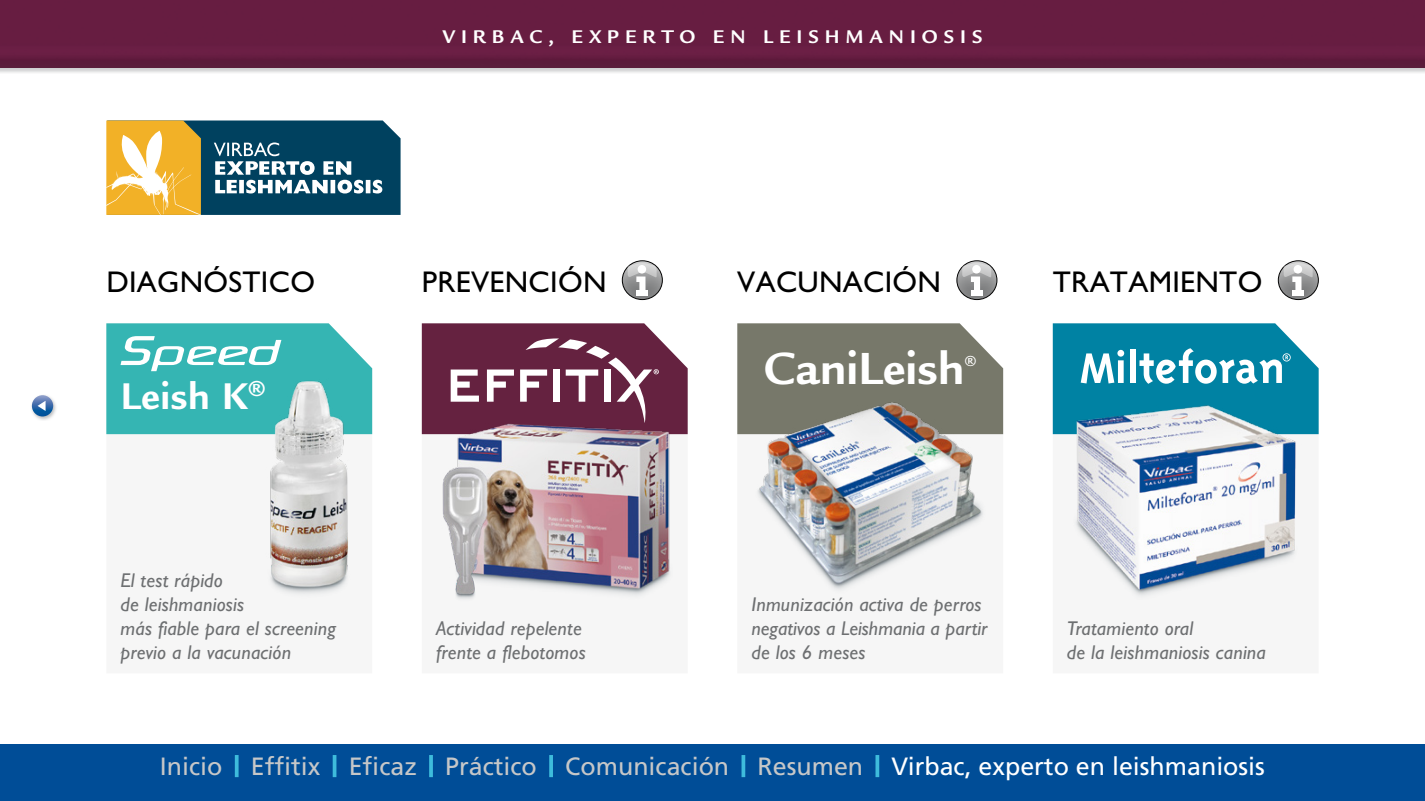
<style>
.page{position:relative;width:1425px;height:801px;background:#fff}
.page>*{position:absolute;margin:0;border:0;box-sizing:border-box;transform-origin:0 0}
.t1{font:700 49px "Legacy Sans";color:#fff}
.t2{font:700 40.5px "Legacy Sans";letter-spacing:.01em;color:#fff}
.t3{font:30px "M Gill Sans";letter-spacing:.01em;color:#000}
.t4{font:25px "Frutiger";color:#c6c7c8}
.t5{font:italic 20px/24px "Gill Sans";letter-spacing:.01em;color:#6d6f71}
.t6{font:700 20px "Legacy Sans";letter-spacing:.3em;color:#fff}
.t7{font:500 15.75px "Legacy Sans";color:#fff}
.s1{color:#fff}
</style>
<div class="page">
<div style="left:0;top:0;width:1424px;height:74px;background:#9ea0a2;opacity:.5"></div>
<img style="left:0;top:0;width:1424px;height:67px">
<div style="left:0;top:744px;width:1424px;height:57px;background:#004d97"></div>
<svg style="left:106px;top:120px;width:294px;height:95px;background:#667d6d"></svg>
<svg style="left:737px;top:323px;width:266px;height:63px;background:#7f8073"></svg>
<svg style="left:106px;top:323px;width:266px;height:111px;background:#4cbdbb"></svg>
<img style="left:260px;top:374px;width:103px;height:224px">
<svg style="left:422px;top:323px;width:265px;height:87px"></svg>
<img style="left:422px;top:410px;width:265px;height:191px">
<img style="left:737px;top:386px;width:266px;height:208px">
<img style="left:1053px;top:434px;width:265px;height:166px">
<svg style="left:1052px;top:323px;width:266px;height:111px;background:#3d9db7"></svg>
<div style="left:622px;top:260px;width:40px;height:40px;border:1px solid #000;border-radius:50%"></div>
<svg style="left:627px;top:262px;width:29px;height:33px"></svg>
<div style="left:636px;top:290px;width:12px;height:5px;background:#fff"></div>
<div style="left:637px;top:265px;width:9px;height:8px;background:#fff;border-radius:50%"></div>
<div style="left:956px;top:260px;width:41px;height:40px;border:1px solid #000;border-radius:50%"></div>
<svg style="left:962px;top:262px;width:29px;height:33px"></svg>
<div style="left:971px;top:290px;width:12px;height:5px;background:#fff"></div>
<div style="left:972px;top:265px;width:8px;height:8px;background:#fff;border-radius:50%"></div>
<div style="left:1278px;top:260px;width:40px;height:40px;border:1px solid #000;border-radius:50%"></div>
<svg style="left:1283px;top:262px;width:29px;height:33px"></svg>
<div style="left:1292px;top:290px;width:12px;height:5px;background:#fff"></div>
<div style="left:1293px;top:265px;width:9px;height:8px;background:#fff;border-radius:50%"></div>
<div style="left:30px;top:394px;width:28px;height:27px;background:#9ea0a2;opacity:.7"></div>
<svg style="left:32px;top:395px;width:21px;height:21px"></svg>
<svg style="left:38px;top:401px;width:8px;height:10px"></svg>
<hr style="left:429px;top:755px;width:4px;height:22px;background:#3ab5d8">
<hr style="left:235px;top:755px;width:3px;height:22px;background:#3ebcdc">
<hr style="left:333px;top:755px;width:3px;height:22px;background:#3ebcdc">
<svg style="left:875px;top:755px;width:4px;height:22px"></svg>
<svg style="left:549px;top:755px;width:4px;height:22px"></svg>
<svg style="left:741px;top:755px;width:4px;height:22px"></svg>
<p class="t6" style="left:442px;top:25px;width:541px">VIRBAC, EXPERTO EN LEISHMANIOSIS</p>
<h3 class="t3" style="left:106px;top:266px;width:210px">DIAGNÓSTICO</h3>
<h3 class="t3" style="left:422px;top:266px;width:186px">PREVENCIÓN</h3>
<h3 class="t3" style="left:737px;top:266px;width:205px">VACUNACIÓN</h3>
<h3 class="t3" style="left:1052px;top:266px;width:211px">TRATAMIENTO</h3>
<h2 class="t2" style="left:120px;top:373px;width:147px">Leish K<sup>®</sup></h2>
<p class="t5" style="left:120px;top:568px;width:217px">El test rápido<br>de leishmaniosis<br>más fiable para el screening previo a la vacunación</p>
<p class="t5" style="left:436px;top:616px;width:151px">Actividad repelente frente a flebotomos</p>
<h1 class="t1" style="left:764px;top:340px;width:202px">CaniLeish</h1>
<p class="t7" style="left:964px;top:352px;width:14px">®</p>
<p class="t5" style="left:751px;top:592px;width:237px">Inmunización activa de perros negativos a Leishmania a partir de los 6 meses</p>
<p class="t5" style="left:1067px;top:616px;width:200px">Tratamiento oral<br>de la leishmaniosis canina</p>
<p class="t4" style="left:160px;top:752px;width:1106px">Inicio Effitix Eficaz Práctico Comunicación Resumen <span class="s1">Virbac, experto en leishmaniosis</span></p>
</div>
